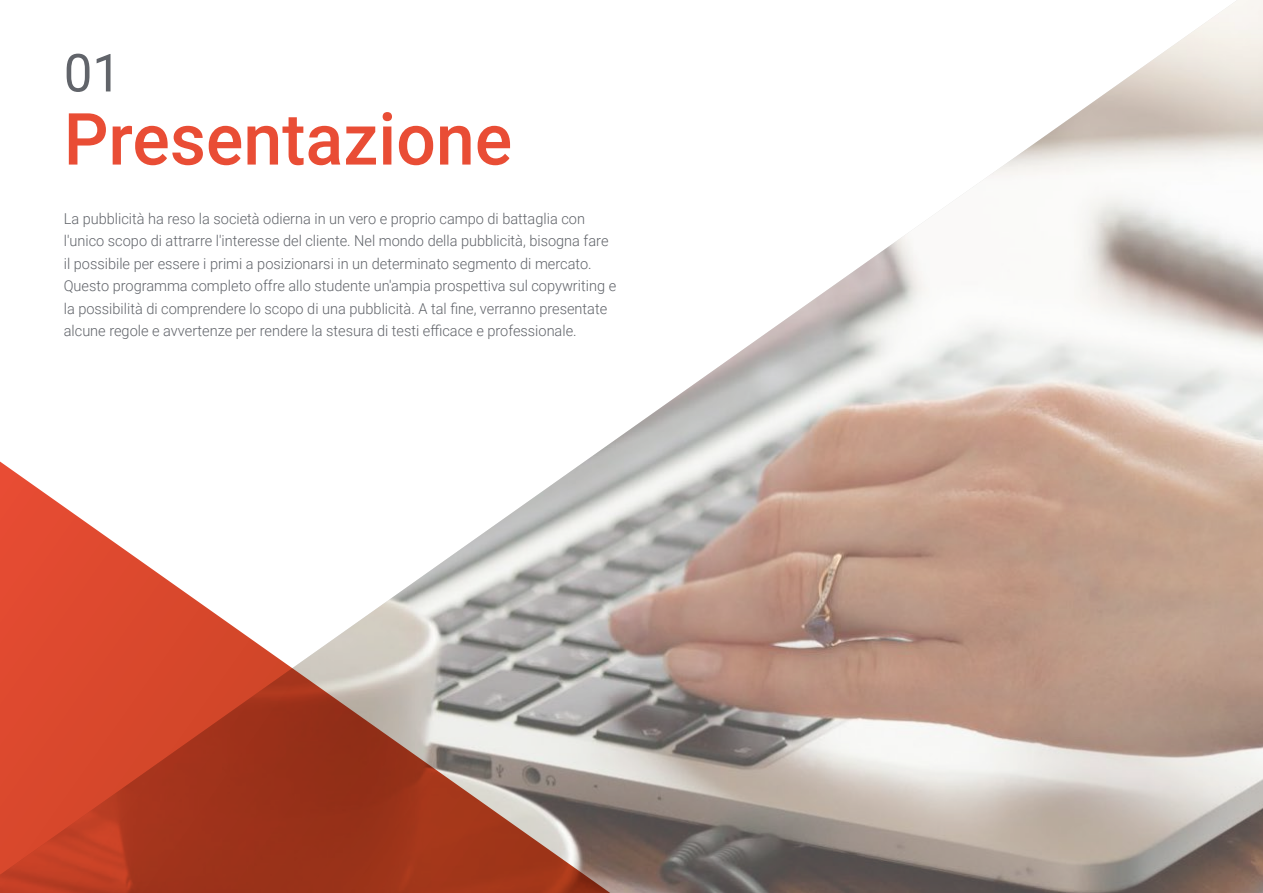
<style>
.page{position:relative;width:1263px;height:893px;background:#fff}
.page>*{position:absolute;margin:0;border:0;box-sizing:border-box;transform-origin:0 0}
.t1{font:500 72px "Roboto";color:#e94d35}
.t2{font:52.5px "Roboto";color:#61646a}
.t3{font:300 15px/22.5px "Roboto";color:#61646a}
</style>
<div class="page">
<img style="left:607px;top:0;width:656px;height:893px">
<svg style="left:0;top:446px;width:640px;height:447px"></svg>
<h2 class="t2" style="left:64px;top:36px;width:59px">01</h2>
<h1 class="t1" style="left:64px;top:89px;width:450px">Presentazione</h1>
<p class="t3" style="left:64px;top:207px;width:554px">La pubblicità ha reso la società odierna in un vero e proprio campo di battaglia con l'unico scopo di attrarre l'interesse del cliente. Nel mondo della pubblicità, bisogna fare il possibile per essere i primi a posizionarsi in un determinato segmento di mercato.<br>Questo programma completo offre allo studente un'ampia prospettiva sul copywriting e la possibilità di comprendere lo scopo di una pubblicità. A tal fine, verranno presentate alcune regole e avvertenze per rendere la stesura di testi efficace e professionale.</p>
</div>
